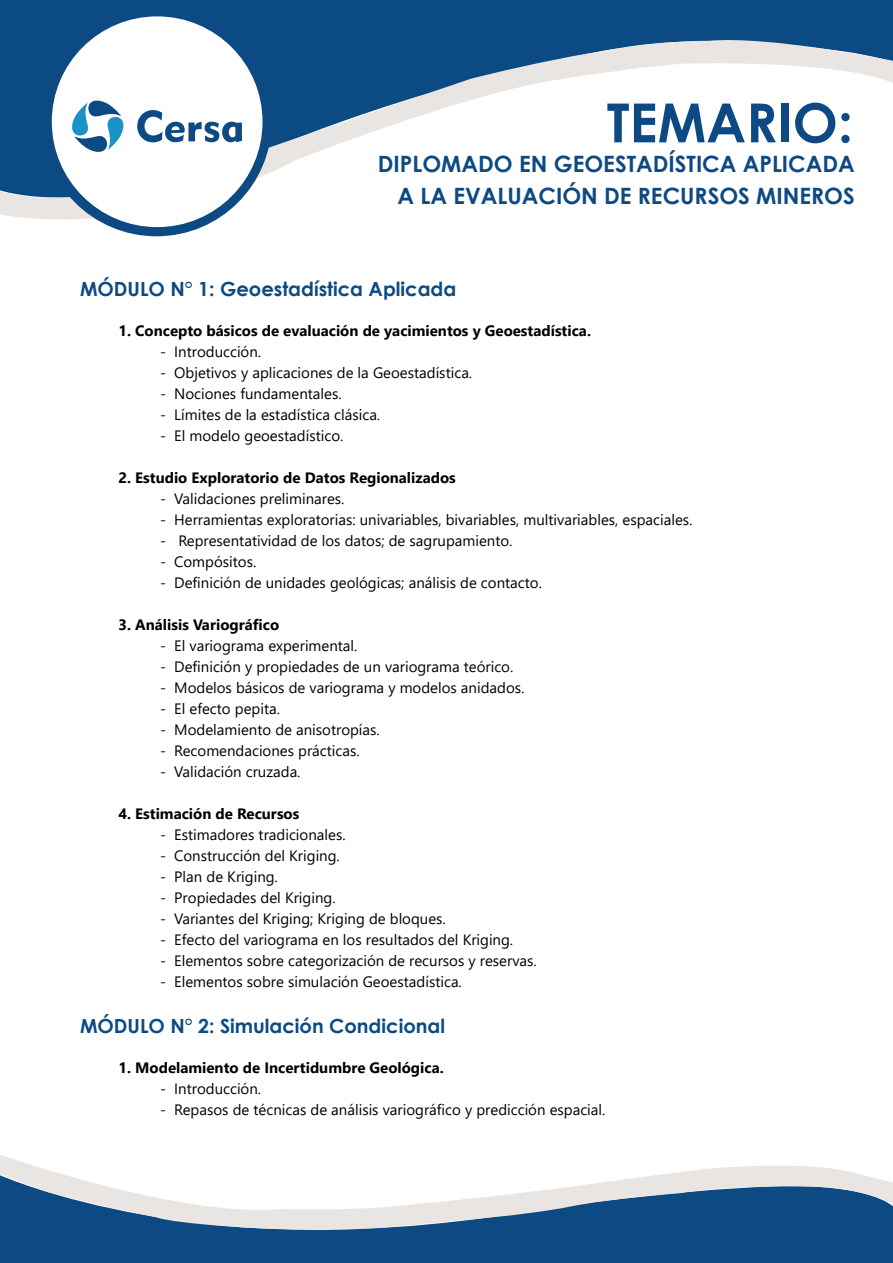
<style>
.page{position:relative;width:893px;height:1263px;background:#fff}
.page>*{position:absolute;margin:0;border:0;box-sizing:border-box;transform-origin:0 0}
.t1{font:700 54px "Century Gothic";color:#0d4a83}
.t2{font:700 22.5px/31.5px "Century Gothic";color:#0d4a83;text-align:right}
.t3{font:700 19.5px "Century Gothic";color:#0c4a83}
.t4{font:15px "Segoe UI";color:#000}
.t5{font:700 15px "Segoe UI";color:#000}
</style>
<div class="page">
<div style="left:0;top:1231px;width:893px;height:32px;background:#0d4a83"></div>
<svg style="left:0;top:1155px;width:893px;height:76px"></svg>
<div style="left:0;top:0;width:893px;height:35px;background:#0c4a83"></div>
<svg style="left:0;top:35px;width:893px;height:202px"></svg>
<div style="left:41px;top:6px;width:231px;height:230px;background:#0d4a83;border-radius:50%"></div>
<div style="left:52px;top:16px;width:210px;height:211px;background:#fff;border-radius:50%"></div>
<svg style="left:137px;top:110px;width:105px;height:32px"></svg>
<svg style="left:72px;top:100px;width:52px;height:52px"></svg>
<h1 class="t1" style="left:607px;top:82px;width:248px">TEMARIO:</h1>
<h2 class="t2" style="left:378px;top:147px;width:479px">DIPLOMADO EN GEOESTADÍSTICA APLICADA<br>A LA EVALUACIÓN DE RECURSOS MINEROS</h2>
<h3 class="t3" style="left:80px;top:274px;width:378px">MÓDULO N° 1: Geoestadística Aplicada</h3>
<p class="t5" style="left:118px;top:316px;width:474px">1. Concepto básicos de evaluación de yacimientos y Geoestadística.</p>
<p class="t4" style="left:160px;top:337px;width:103px">- Introducción.</p>
<p class="t4" style="left:160px;top:358px;width:314px">- Objetivos y aplicaciones de la Geoestadística.</p>
<p class="t4" style="left:160px;top:379px;width:183px">- Nociones fundamentales.</p>
<p class="t4" style="left:160px;top:400px;width:222px">- Límites de la estadística clásica.</p>
<p class="t4" style="left:160px;top:421px;width:185px">- El modelo geoestadístico.</p>
<p class="t5" style="left:118px;top:463px;width:339px">2. Estudio Exploratorio de Datos Regionalizados</p>
<p class="t4" style="left:160px;top:484px;width:186px">- Validaciones preliminares.</p>
<p class="t4" style="left:160px;top:505px;width:534px">- Herramientas exploratorias: univariables, bivariables, multivariables, espaciales.</p>
<p class="t4" style="left:160px;top:526px;width:354px">- Representatividad de los datos; de sagrupamiento.</p>
<p class="t4" style="left:160px;top:547px;width:98px">- Compósitos.</p>
<p class="t4" style="left:160px;top:568px;width:383px">- Definición de unidades geológicas; análisis de contacto.</p>
<p class="t5" style="left:118px;top:610px;width:162px">3. Análisis Variográfico</p>
<p class="t4" style="left:160px;top:631px;width:199px">- El variograma experimental.</p>
<p class="t4" style="left:160px;top:652px;width:355px">- Definición y propiedades de un variograma teórico.</p>
<p class="t4" style="left:160px;top:673px;width:366px">- Modelos básicos de variograma y modelos anidados.</p>
<p class="t4" style="left:160px;top:694px;width:121px">- El efecto pepita.</p>
<p class="t4" style="left:160px;top:715px;width:221px">- Modelamiento de anisotropías.</p>
<p class="t4" style="left:160px;top:736px;width:201px">- Recomendaciones prácticas.</p>
<p class="t4" style="left:160px;top:757px;width:142px">- Validación cruzada.</p>
<p class="t5" style="left:118px;top:799px;width:182px">4. Estimación de Recursos</p>
<p class="t4" style="left:160px;top:820px;width:187px">- Estimadores tradicionales.</p>
<p class="t4" style="left:160px;top:841px;width:181px">- Construcción del Kriging.</p>
<p class="t4" style="left:160px;top:862px;width:119px">- Plan de Kriging.</p>
<p class="t4" style="left:160px;top:883px;width:177px">- Propiedades del Kriging.</p>
<p class="t4" style="left:160px;top:904px;width:287px">- Variantes del Kriging; Kriging de bloques.</p>
<p class="t4" style="left:160px;top:925px;width:355px">- Efecto del variograma en los resultados del Kriging.</p>
<p class="t4" style="left:160px;top:946px;width:378px">- Elementos sobre categorización de recursos y reservas.</p>
<p class="t4" style="left:160px;top:967px;width:303px">- Elementos sobre simulación Geoestadística.</p>
<h3 class="t3" style="left:80px;top:1011px;width:367px">MÓDULO N° 2: Simulación Condicional</h3>
<p class="t5" style="left:118px;top:1053px;width:327px">1. Modelamiento de Incertidumbre Geológica.</p>
<p class="t4" style="left:160px;top:1074px;width:103px">- Introducción.</p>
<p class="t4" style="left:160px;top:1095px;width:447px">- Repasos de técnicas de análisis variográfico y predicción espacial.</p>
</div>
